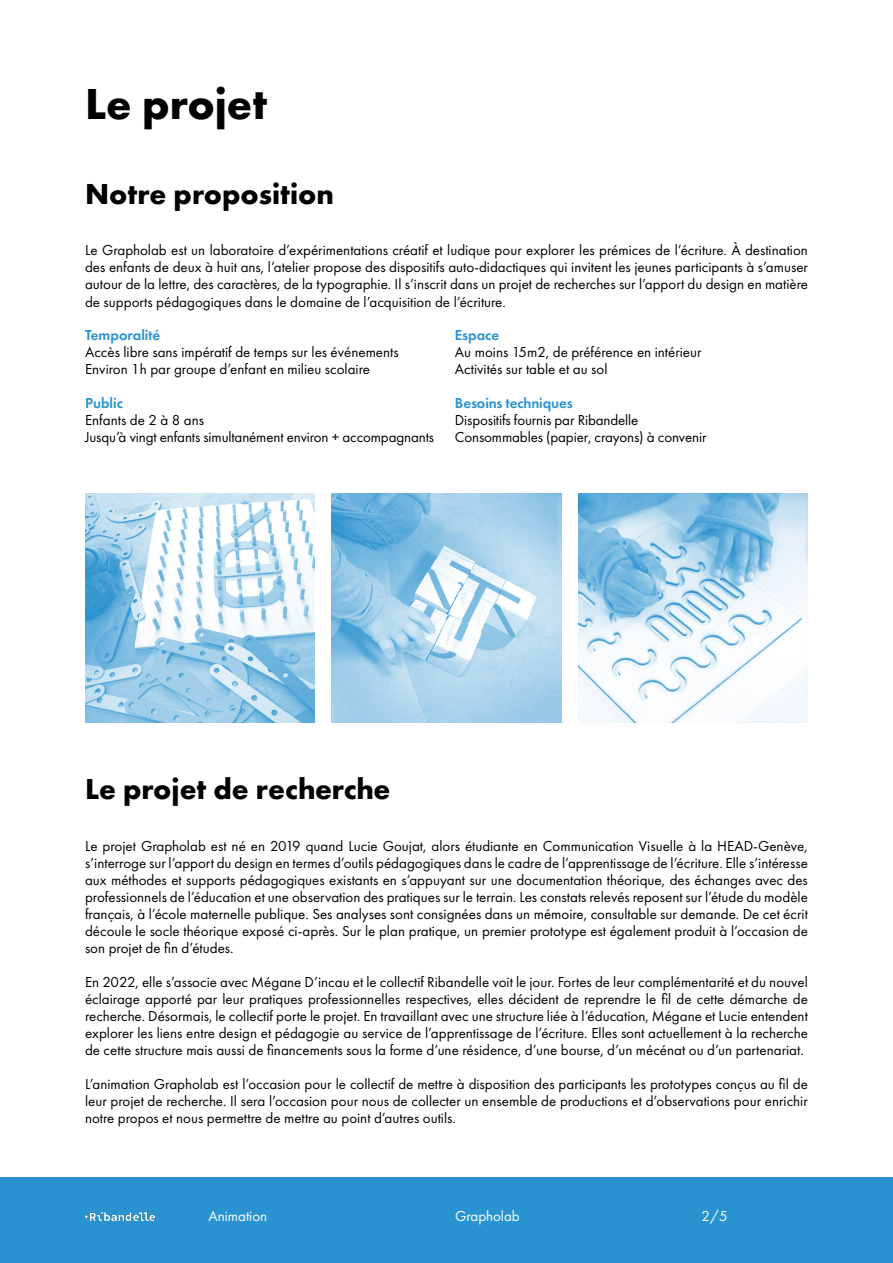
<style>
.page{position:relative;width:893px;height:1263px;background:#fff}
.page>*{position:absolute;margin:0;border:0;box-sizing:border-box;transform-origin:0 0}
.t1{font:700 45px "Futura PT";color:#000}
.t2{font:700 30px "Futura PT";color:#000}
.t3{font:15px/17px "Futura PT";color:#000;text-align:justify}
.t4{font:600 15px "Futura PT";letter-spacing:-.01em;color:#2993d1}
.t5{font:15px "Futura PT";color:#fff}
</style>
<div class="page">
<div style="left:0;top:1178px;width:893px;height:85px;background:#2993d1"></div>
<img style="left:84px;top:1211px;width:72px;height:11px">
<img style="left:85px;top:493px;width:230px;height:230px">
<img style="left:332px;top:493px;width:229px;height:230px">
<img style="left:578px;top:493px;width:230px;height:230px">
<h1 class="t1" style="left:85px;top:75px;width:184px">Le projet</h1>
<h2 class="t2" style="left:85px;top:175px;width:251px">Notre proposition</h2>
<p class="t3" style="left:85px;top:242px;width:724px">Le Grapholab est un laboratoire d’expérimentations créatif et ludique pour explorer les prémices de l’écriture. À destination des enfants de deux à huit ans, l’atelier propose des dispositifs auto-didactiques qui invitent les jeunes participants à s’amuser autour de la lettre, des caractères, de la typographie. Il s’inscrit dans un projet de recherches sur l’apport du design en matière de supports pédagogiques dans le domaine de l’acquisition de l’écriture.</p>
<p class="t4" style="left:85px;top:326px;width:77px">Temporalité</p>
<p class="t3" style="left:85px;top:344px;width:315px">Accès libre sans impératif de temps sur les événements<br>Environ 1h par groupe d’enfant en milieu scolaire</p>
<p class="t4" style="left:85px;top:394px;width:40px">Public</p>
<p class="t3" style="left:85px;top:412px;width:350px">Enfants de 2 à 8 ans<br>Jusqu’à vingt enfants simultanément environ + accompagnants</p>
<p class="t4" style="left:455px;top:326px;width:46px">Espace</p>
<p class="t3" style="left:455px;top:344px;width:248px">Au moins 15m2, de préférence en intérieur<br>Activités sur table et au sol</p>
<p class="t4" style="left:455px;top:394px;width:119px">Besoins techniques</p>
<p class="t3" style="left:455px;top:412px;width:253px">Dispositifs fournis par Ribandelle<br>Consommables (papier, crayons) à convenir</p>
<h2 class="t2" style="left:85px;top:770px;width:307px">Le projet de recherche</h2>
<p class="t3" style="left:85px;top:837px;width:724px">Le projet Grapholab est né en 2019 quand Lucie Goujat, alors étudiante en Communication Visuelle à la HEAD-Genève, s’interroge sur l’apport du design en termes d’outils pédagogiques dans le cadre de l’apprentissage de l’écriture. Elle s’intéresse aux méthodes et supports pédagogiques existants en s’appuyant sur une documentation théorique, des échanges avec des professionnels de l’éducation et une observation des pratiques sur le terrain. Les constats relevés reposent sur l’étude du modèle français, à l’école maternelle publique. Ses analyses sont consignées dans un mémoire, consultable sur demande. De cet écrit découle le socle théorique exposé ci-après. Sur le plan pratique, un premier prototype est également produit à l’occasion de son projet de fin d’études.</p>
<p class="t3" style="left:85px;top:973px;width:724px">En 2022, elle s’associe avec Mégane D’incau et le collectif Ribandelle voit le jour. Fortes de leur complémentarité et du nouvel éclairage apporté par leur pratiques professionnelles respectives, elles décident de reprendre le fil de cette démarche de recherche. Désormais, le collectif porte le projet. En travaillant avec une structure liée à l’éducation, Mégane et Lucie entendent explorer les liens entre design et pédagogie au service de l’apprentissage de l’écriture. Elles sont actuellement à la recherche de cette structure mais aussi de financements sous la forme d’une résidence, d’une bourse, d’un mécénat ou d’un partenariat.</p>
<p class="t3" style="left:85px;top:1075px;width:724px">L’animation Grapholab est l’occasion pour le collectif de mettre à disposition des participants les prototypes conçus au fil de leur projet de recherche. Il sera l’occasion pour nous de collecter un ensemble de productions et d’observations pour enrichir notre propos et nous permettre de mettre au point d’autres outils.</p>
<p class="t5" style="left:208px;top:1207px;width:60px">Animation</p>
<p class="t5" style="left:455px;top:1207px;width:66px">Grapholab</p>
<p class="t5" style="left:702px;top:1207px;width:27px">2/5</p>
</div>
